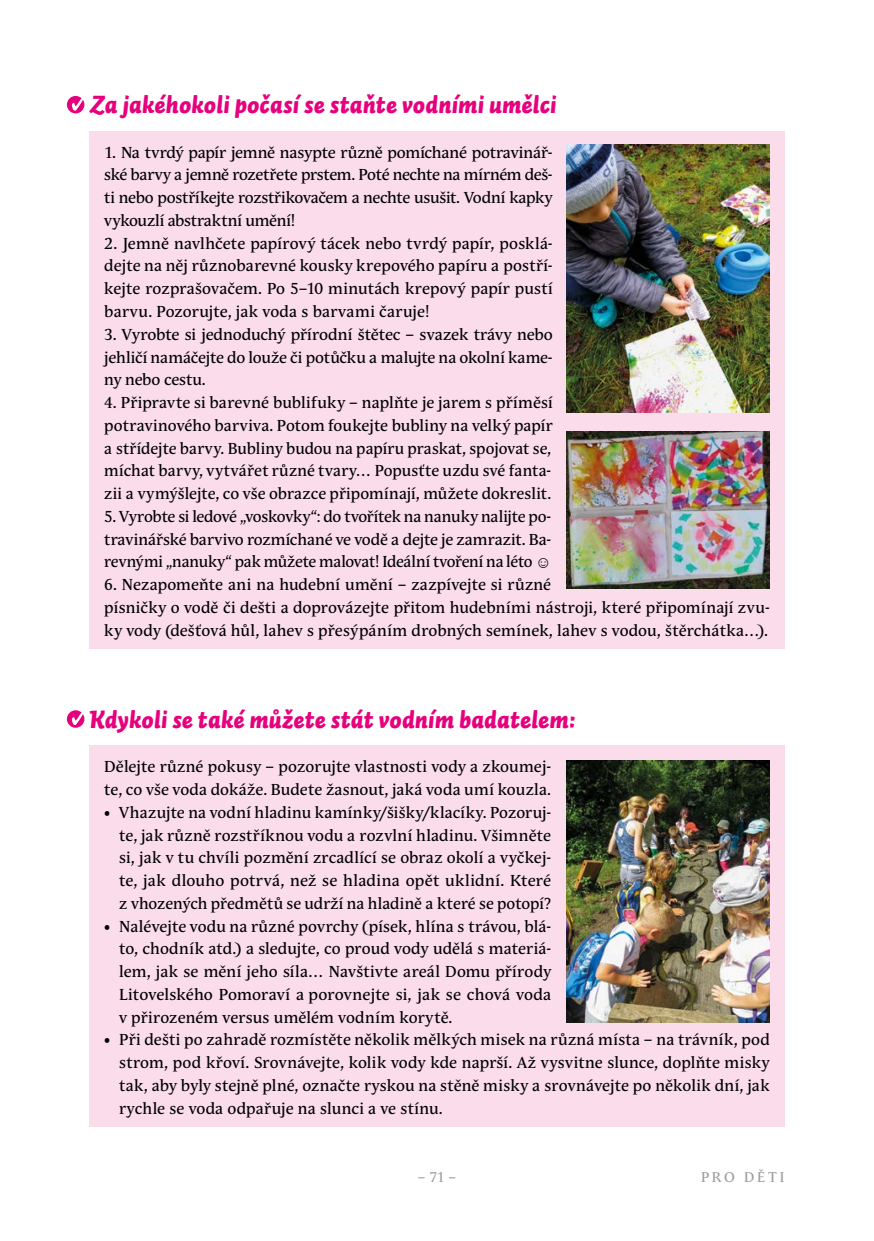
<style>
.page{position:relative;width:874px;height:1241px;background:#fff}
.page>*{position:absolute;margin:0;border:0;box-sizing:border-box;transform-origin:0 0}
.t1{font:24.5px "Auto 2 Black Italic LF";letter-spacing:.005em;color:#e6007d}
.t2{font:15.75px/22.8px "Andulka Text Pro";letter-spacing:.005em;color:#000;text-align:justify}
.t3{font:14px "Andulka Text Pro";letter-spacing:.195em;color:#9d9d9c}
.s1{font-family:"Arial"}
</style>
<div class="page">
<div style="left:89px;top:131px;width:695px;height:108px;background:#fadceb"></div>
<div style="left:89px;top:222px;width:695px;height:108px;background:#fadceb"></div>
<div style="left:89px;top:313px;width:695px;height:85px;background:#fadceb"></div>
<div style="left:89px;top:381px;width:695px;height:131px;background:#fadceb"></div>
<div style="left:89px;top:495px;width:695px;height:85px;background:#fadceb"></div>
<div style="left:89px;top:563px;width:695px;height:86px;background:#fadceb"></div>
<svg style="left:67px;top:96px;width:17px;height:17px"></svg>
<img style="left:566px;top:144px;width:203px;height:268px">
<img style="left:566px;top:432px;width:203px;height:156px">
<div style="left:89px;top:745px;width:695px;height:63px;background:#fadceb"></div>
<div style="left:89px;top:790px;width:695px;height:132px;background:#fadceb"></div>
<div style="left:89px;top:904px;width:695px;height:131px;background:#fadceb"></div>
<div style="left:89px;top:1018px;width:695px;height:108px;background:#fadceb"></div>
<svg style="left:67px;top:710px;width:17px;height:17px"></svg>
<img style="left:566px;top:760px;width:203px;height:262px">
<h1 class="t1" style="left:89px;top:89px;width:468px">Za jakéhokoli počasí se staňte vodními umělci</h1>
<p class="t2" style="left:104px;top:141px;width:449px">1. Na tvrdý papír jemně nasypte různě pomíchané potravinář&shy;ské barvy a jemně rozetřete prstem. Poté nechte na mírném deš&shy;ti nebo postříkejte rozstřikovačem a nechte usušit. Vodní kapky vykouzlí abstraktní umění!</p>
<p class="t2" style="left:104px;top:232px;width:449px">2. Jemně navlhčete papírový tácek nebo tvrdý papír, posklá&shy;dejte na něj různobarevné kousky krepového papíru a postří&shy;kejte rozprašovačem. Po 5–10 minutách krepový papír pustí barvu. Pozorujte, jak voda s barvami čaruje!</p>
<p class="t2" style="left:104px;top:323px;width:449px">3. Vyrobte si jednoduchý přírodní štětec – svazek trávy nebo jehličí namáčejte do louže či potůčku a malujte na okolní kame&shy;ny nebo cestu.</p>
<p class="t2" style="left:104px;top:391px;width:449px">4. Připravte si barevné bublifuky – naplňte je jarem s příměsí potravinového barviva. Potom foukejte bubliny na velký papír a střídejte barvy. Bubliny budou na papíru praskat, spojovat se, míchat barvy, vytvářet různé tvary… Popusťte uzdu své fanta&shy;zii a vymýšlejte, co vše obrazce připomínají, můžete dokreslit.</p>
<p class="t2" style="left:104px;top:505px;width:448px">5. Vyrobte si ledové „voskovky“: do tvořítek na nanuky nalijte po&shy;travinářské barvivo rozmíchané ve vodě a dejte je zamrazit. Ba&shy;revnými „nanuky“ pak můžete malovat! Ideální tvoření na léto <span class="s1">☺</span></p>
<p class="t2" style="left:104px;top:573px;width:666px;text-align:left">6. Nezapomeňte ani na hudební umění – zazpívejte si různé<br>písničky o vodě či dešti a doprovázejte přitom hudebními nástroji, které připomínají zvu&shy;ky vody (dešťová hůl, lahev s přesýpáním drobných semínek, lahev s vodou, štěrchátka…).</p>
<h1 class="t1" style="left:89px;top:703px;width:487px">Kdykoli se také můžete stát vodním badatelem:</h1>
<p class="t2" style="left:104px;top:755px;width:448px">Dělejte různé pokusy – pozorujte vlastnosti vody a zkoumej&shy;te, co vše voda dokáže. Budete žasnout, jaká voda umí kouzla.</p>
<p class="t2" style="left:119px;top:801px;width:433px;text-indent:-15px">• Vhazujte na vodní hladinu kamínky/šišky/klacíky. Pozoruj&shy;te, jak různě rozstříknou vodu a rozvlní hladinu. Všimněte si, jak v tu chvíli pozmění zrcadlící se obraz okolí a vyčkej&shy;te, jak dlouho potrvá, než se hladina opět uklidní. Které z vhozených předmětů se udrží na hladině a které se potopí?</p>
<p class="t2" style="left:119px;top:914px;width:433px;text-indent:-15px">• Nalévejte vodu na různé povrchy (písek, hlína s trávou, blá&shy;to, chodník atd.) a sledujte, co proud vody udělá s materiá&shy;lem, jak se mění jeho síla… Navštivte areál Domu přírody Litovelského Pomoraví a porovnejte si, jak se chová voda v přirozeném versus umělém vodním korytě.</p>
<p class="t2" style="left:119px;top:1028px;width:651px;text-indent:-15px">• Při dešti po zahradě rozmístěte několik mělkých misek na různá místa – na trávník, pod strom, pod křoví. Srovnávejte, kolik vody kde naprší. Až vysvitne slunce, doplňte misky tak, aby byly stejně plné, označte ryskou na stěně misky a srovnávejte po několik dní, jak rychle se voda odpařuje na slunci a ve stínu.</p>
<p class="t3" style="left:417px;top:1168px;width:40px">– 71 –</p>
<p class="t3" style="left:700px;top:1168px;width:85px">PRO DĚTI</p>
</div>
